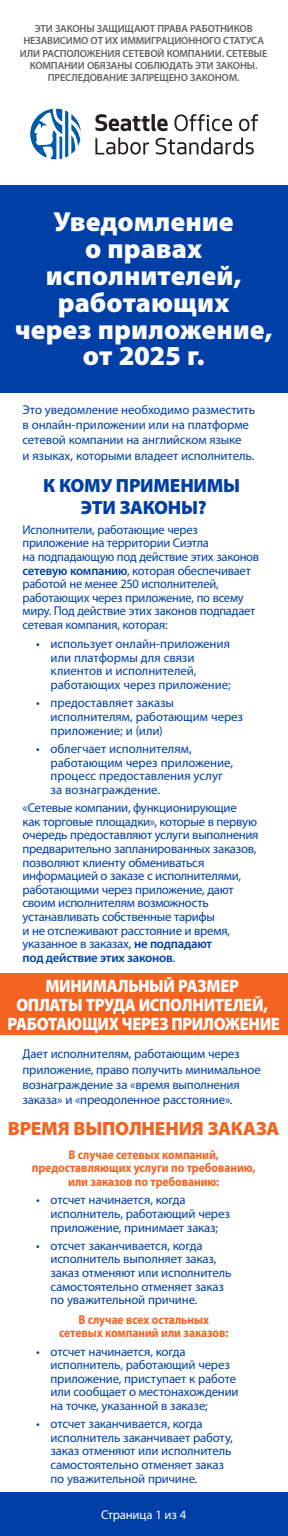
<style>
.page{position:relative;width:288px;height:1536px;background:#fff}
.page>*{position:absolute;margin:0;border:0;box-sizing:border-box;transform-origin:0 0}
.t1{font:900 27.6px/26.8px "Myriad Pro";color:#fff;text-align:center}
.t2{font:900 19.2px/22px "Myriad Pro";letter-spacing:-.015em;color:#0040a6;text-align:center}
.t3{font:900 19.2px "Myriad Pro";letter-spacing:-.015em;color:#f36421}
.t4{font:900 18px/18.8px "Myriad Pro";letter-spacing:-.02em;color:#fff;text-align:center;scale:.91 1}
.t5{font:12.8px/13.6px "Myriad Pro";letter-spacing:-.015em;color:#0040a6}
.t6{font:700 12.8px/13.6px "Myriad Pro";letter-spacing:-.005em;color:#f36421;text-align:center;scale:.9 1}
.t7{font:12.8px "Myriad Pro";letter-spacing:-.015em;color:#fff}
.t8{font:600 10.4px/12.5px "Myriad Pro";letter-spacing:-.015em;color:#636366;text-align:center}
.s1{font-weight:600}
</style>
<div class="page">
<div style="left:0;top:1493px;width:288px;height:43px;background:#0040a6"></div>
<div style="left:0;top:973px;width:288px;height:62px;background:#f36421"></div>
<svg style="left:95px;top:114px;width:73px;height:17px"></svg>
<svg style="left:174px;top:114px;width:58px;height:17px"></svg>
<svg style="left:239px;top:114px;width:19px;height:17px"></svg>
<svg style="left:95px;top:138px;width:54px;height:17px"></svg>
<svg style="left:156px;top:138px;width:98px;height:17px"></svg>
<svg style="left:30px;top:108px;width:52px;height:52px"></svg>
<div style="left:0;top:185px;width:288px;height:208px;background:#0040a6"></div>
<p class="t8" style="left:20px;top:22px;width:249px">ЭТИ ЗАКОНЫ ЗАЩИЩАЮТ ПРАВА РАБОТНИКОВ НЕЗАВИСИМО ОТ ИХ ИММИГРАЦИОННОГО СТАТУСА ИЛИ РАСПОЛОЖЕНИЯ СЕТЕВОЙ КОМПАНИИ. СЕТЕВЫЕ КОМПАНИИ ОБЯЗАНЫ СОБЛЮДАТЬ ЭТИ ЗАКОНЫ.<br>ПРЕСЛЕДОВАНИЕ ЗАПРЕЩЕНО ЗАКОНОМ.</p>
<h1 class="t1" style="left:15px;top:208px;width:260px">Уведомление<br>о правах исполнителей, работающих<br>через приложение, от 2025 г.</h1>
<p class="t5" style="left:23px;top:401px;width:234px;line-height:15.4px">Это уведомление необходимо разместить в онлайн-приложении или на платформе сетевой компании на английском языке<br>и языках, которыми владеет исполнитель.</p>
<h2 class="t2" style="left:43px;top:474px;width:199px">К КОМУ ПРИМЕНИМЫ<br>ЭТИ ЗАКОНЫ?</h2>
<p class="t5" style="left:23px;top:523px;width:238px">Исполнители, работающие через приложение на территории Сиэтла<br>на подпадающую под действие этих законов <span class="s1">сетевую компанию</span>, которая обеспечивает работой не менее 250 исполнителей, работающих через приложение, по всему миру. Под действие этих законов подпадает сетевая компания, которая:</p>
<p class="t5" style="left:51px;top:637px;width:182px;text-indent:-14px">• использует онлайн-приложения или платформы для связи клиентов и исполнителей, работающих через приложение;</p>
<p class="t5" style="left:51px;top:696px;width:194px;text-indent:-14px">• предоставляет заказы исполнителям, работающим через приложение; и (или)</p>
<p class="t5" style="left:51px;top:742px;width:184px;text-indent:-14px">• облегчает исполнителям, работающим через приложение, процесс предоставления услуг за вознаграждение.</p>
<p class="t5" style="left:23px;top:801px;width:238px">«Сетевые компании, функционирующие<br>как торговые площадки», которые в первую очередь предоставляют услуги выполнения предварительно запланированных заказов, позволяют клиенту обмениваться информацией о заказе с исполнителями, работающими через приложение, дают своим исполнителям возможность устанавливать собственные тарифы<br>и не отслеживают расстояние и время, указанное в заказах, <span class="s1">не подпадают<br>под действие этих законов</span>.</p>
<h3 class="t4" style="left:7px;top:976px;width:301px">МИНИМАЛЬНЫЙ РАЗМЕР<br>ОПЛАТЫ ТРУДА ИСПОЛНИТЕЛЕЙ,<br>РАБОТАЮЩИХ ЧЕРЕЗ ПРИЛОЖЕНИЕ</h3>
<p class="t5" style="left:23px;top:1046px;width:240px;line-height:15.4px">Дает исполнителям, работающим через приложение, право получить минимальное вознаграждение за «время выполнения заказа» и «преодоленное расстояние».</p>
<h2 class="t3" style="left:8px;top:1116px;width:273px">ВРЕМЯ ВЫПОЛНЕНИЯ ЗАКАЗА</h2>
<p class="t6" style="left:32px;top:1147px;width:250px">В случае сетевых компаний, предоставляющих услуги по требованию, или заказов по требованию:</p>
<p class="t5" style="left:51px;top:1193px;width:181px;text-indent:-14px">• отсчет начинается, когда исполнитель, работающий через приложение, принимает заказ;</p>
<p class="t5" style="left:51px;top:1239px;width:182px;text-indent:-14px">• отсчет заканчивается, когда исполнитель выполняет заказ, заказ отменяют или исполнитель самостоятельно отменяет заказ по уважительной причине.</p>
<p class="t6" style="left:59px;top:1312px;width:190px">В случае всех остальных сетевых компаний или заказов:</p>
<p class="t5" style="left:51px;top:1344px;width:190px;text-indent:-14px">• отсчет начинается, когда исполнитель, работающий через приложение, приступает к работе или сообщает о местонахождении на точке, указанной в заказе;</p>
<p class="t5" style="left:51px;top:1417px;width:184px;text-indent:-14px">• отсчет заканчивается, когда исполнитель заканчивает работу, заказ отменяют или исполнитель самостоятельно отменяет заказ по уважительной причине.</p>
<p class="t7" style="left:101px;top:1507px;width:87px">Страница 1 из 4</p>
</div>
